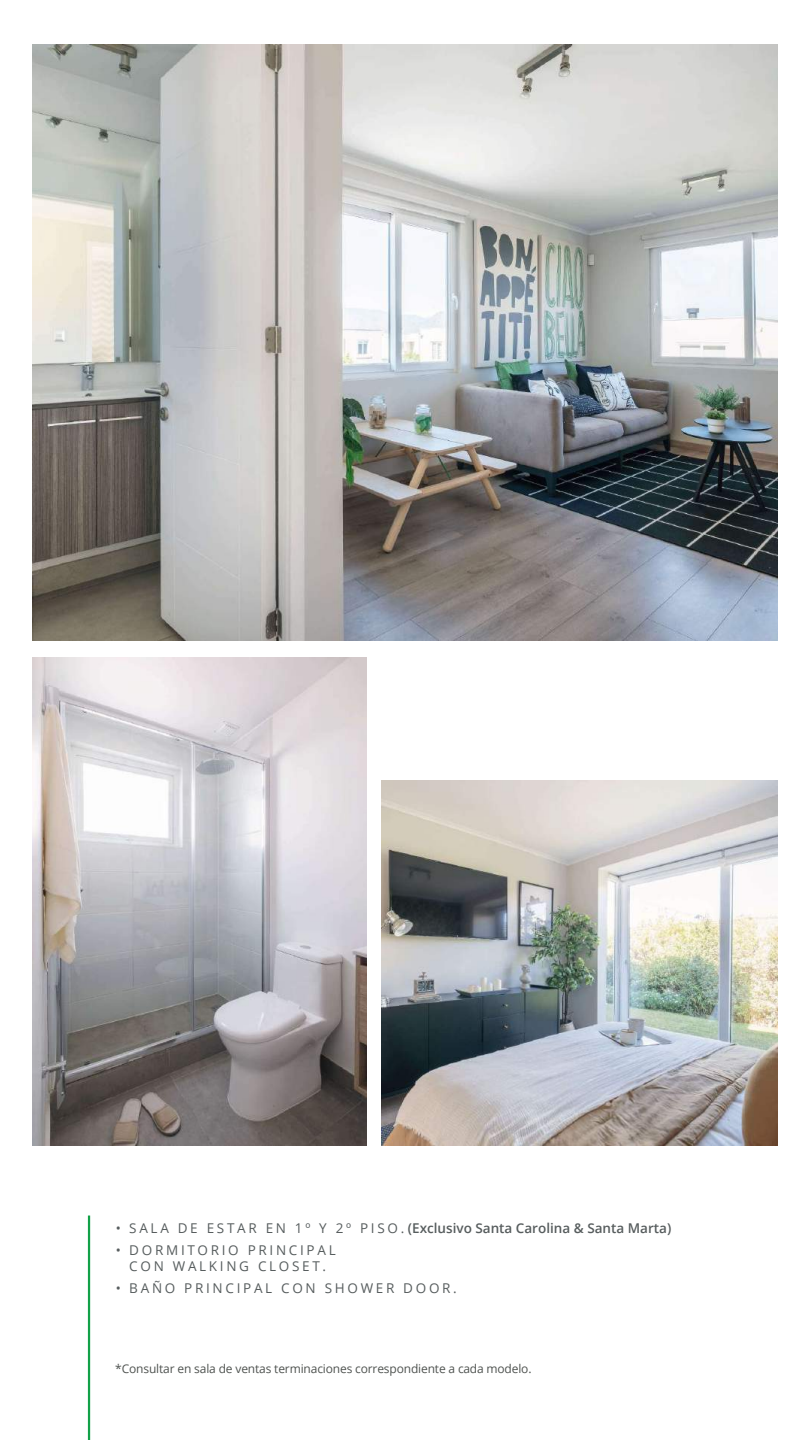
<style>
.page{position:relative;width:810px;height:1440px;background:#fff}
.page>*{position:absolute;margin:0;border:0;box-sizing:border-box;transform-origin:0 0}
.t1{font:13.5px/16.2px "Open Sans";letter-spacing:.2em;color:#575d5e;text-align:center}
.t2{font:600 13.5px "Open Sans";color:#575d5e}
.t3{font:12px "Open Sans";letter-spacing:-.015em;color:#4f5350}
.s1{font-weight:400}
</style>
<div class="page">
<img style="left:33px;top:45px;width:744px;height:595px">
<hr style="left:88px;top:1216px;width:2px;height:224px;background:#12a148">
<img style="left:33px;top:658px;width:333px;height:487px">
<img style="left:381px;top:781px;width:396px;height:364px">
<p class="t2" style="left:116px;top:1218px;width:557px"><span class="s1">• S A L A D E E S T A R E N 1 º Y 2 º P I S O .</span> (Exclusivo Santa Carolina &amp; Santa Marta)</p>
<p class="t1" style="left:116px;top:1241px;width:221px">• DORMITORIO PRINCIPAL<br>CON WALKING CLOSET.</p>
<p class="t1" style="left:116px;top:1280px;width:343px">• BAÑO PRINCIPAL CON SHOWER DOOR.</p>
<p class="t3" style="left:115px;top:1361px;width:418px">*Consultar en sala de ventas terminaciones correspondiente a cada modelo.</p>
</div>
